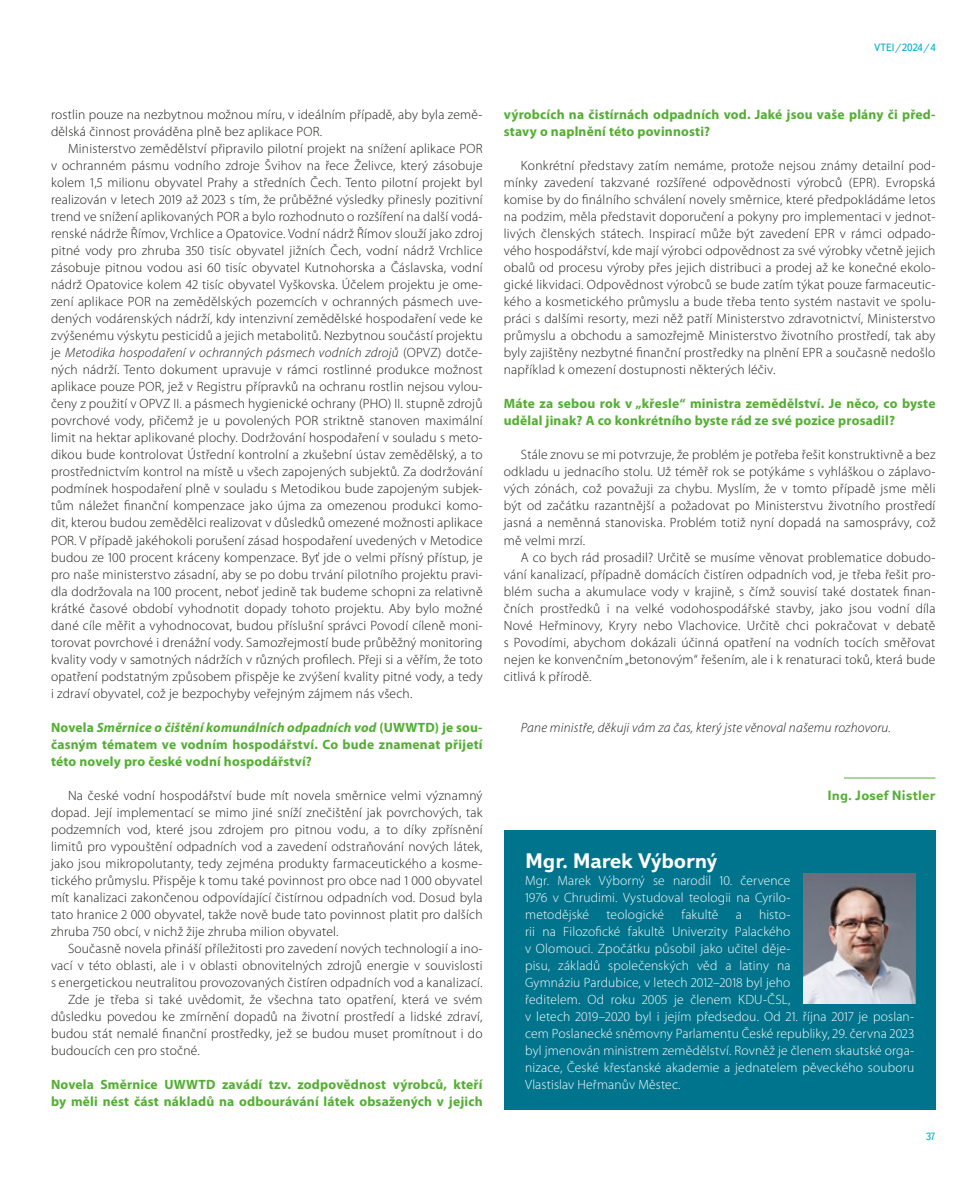
<style>
.page{position:relative;width:978px;height:1191px;background:#fff}
.page>*{position:absolute;margin:0;border:0;box-sizing:border-box;transform-origin:0 0}
.t1{font:700 21px "Textbook New";letter-spacing:-.01em;color:#fff}
.t2{font:300 13.5px/17px "Myriad Pro";letter-spacing:.015em;color:#1d1d1b;text-align:justify}
.t3{font:300 13.5px/17px "Myriad Pro";letter-spacing:.01em;color:#fff;text-align:justify}
.t4{font:700 13.5px/17px "Myriad Pro";letter-spacing:.015em;color:#52ae32}
.t5{font:italic 300 13.5px "Myriad Pro";letter-spacing:.015em;color:#1d1d1b}
.t6{font:700 13.5px "Textbook New";letter-spacing:.005em;color:#52ae32}
.t7{font:10.5px "Textbook New";color:#00afcb}
.s1{font-style:italic}
</style>
<div class="page">
<hr style="left:844px;top:777px;width:91px;height:1px;background:#52ae32">
<div style="left:504px;top:830px;width:431px;height:280px;background:#00748c"></div>
<img style="left:803px;top:873px;width:113px;height:130px">
<p class="t7" style="left:874px;top:41px;width:63px">VTEI/2024/4</p>
<p class="t2" style="left:51px;top:106px;width:433px">rostlin pouze na nezbytnou možnou míru, v ideálním případě, aby byla země&shy;dělská činnost prováděna plně bez aplikace POR.</p>
<p class="t2" style="left:51px;top:140px;width:433px;text-indent:17px">Ministerstvo zemědělství připravilo pilotní projekt na snížení aplikace POR v ochranném pásmu vodního zdroje Švihov na řece Želivce, který zásobuje kolem 1,5 milionu obyvatel Prahy a středních Čech. Tento pilotní projekt byl realizován v letech 2019 až 2023 s tím, že průběžné výsledky přinesly pozitivní trend ve snížení aplikovaných POR a bylo rozhodnuto o rozšíření na další vodá&shy;renské nádrže Římov, Vrchlice a Opatovice. Vodní nádrž Římov slouží jako zdroj pitné vody pro zhruba 350 tisíc obyvatel jižních Čech, vodní nádrž Vrchlice zásobuje pitnou vodou asi 60 tisíc obyvatel Kutnohorska a Čáslavska, vodní nádrž Opatovice kolem 42 tisíc obyvatel Vyškovska. Účelem projektu je ome&shy;zení aplikace POR na zemědělských pozemcích v ochranných pásmech uve&shy;dených vodárenských nádrží, kdy intenzivní zemědělské hospodaření vede ke zvýšenému výskytu pesticidů a jejich metabolitů. Nezbytnou součástí projektu je <span class="s1">Metodika hospodaření v ochranných pásmech vodních zdrojů</span> (OPVZ) dotče&shy;ných nádrží. Tento dokument upravuje v rámci rostlinné produkce možnost aplikace pouze POR, jež v Registru přípravků na ochranu rostlin nejsou vylou&shy;čeny z použití v OPVZ II. a pásmech hygienické ochrany (PHO) II. stupně zdrojů povrchové vody, přičemž je u povolených POR striktně stanoven maximální limit na hektar aplikované plochy. Dodržování hospodaření v souladu s meto&shy;dikou bude kontrolovat Ústřední kontrolní a zkušební ústav zemědělský, a to prostřednictvím kontrol na místě u všech zapojených subjektů. Za dodržování podmínek hospodaření plně v souladu s Metodikou bude zapojeným subjek&shy;tům náležet finanční kompenzace jako újma za omezenou produkci komo&shy;dit, kterou budou zemědělci realizovat v důsledků omezené možnosti aplikace POR. V případě jakéhokoli porušení zásad hospodaření uvedených v Metodice budou ze 100 procent kráceny kompenzace. Byť jde o velmi přísný přístup, je pro naše ministerstvo zásadní, aby se po dobu trvání pilotního projektu pravi&shy;dla dodržovala na 100 procent, neboť jedině tak budeme schopni za relativně krátké časové období vyhodnotit dopady tohoto projektu. Aby bylo možné dané cíle měřit a vyhodnocovat, budou příslušní správci Povodí cíleně moni&shy;torovat povrchové i drenážní vody. Samozřejmostí bude průběžný monitoring kvality vody v samotných nádržích v různých profilech. Přeji si a věřím, že toto opatření podstatným způsobem přispěje ke zvýšení kvality pitné vody, a tedy i zdraví obyvatel, což je bezpochyby veřejným zájmem nás všech.</p>
<p class="t4" style="left:51px;top:718px;width:433px;text-align:justify">Novela <span class="s1">Směrnice o čištění komunálních odpadních vod</span> (UWWTD) je sou&shy;časným tématem ve vodním hospodářství. Co bude znamenat přijetí této novely pro české vodní hospodářství?</p>
<p class="t2" style="left:51px;top:786px;width:433px;text-indent:17px">Na české vodní hospodářství bude mít novela směrnice velmi významný dopad. Její implementací se mimo jiné sníží znečištění jak povrchových, tak podzemních vod, které jsou zdrojem pro pitnou vodu, a to díky zpřísnění limitů pro vypouštění odpadních vod a zavedení odstraňování nových látek, jako jsou mikropolutanty, tedy zejména produkty farmaceutického a kosme&shy;tického průmyslu. Přispěje k tomu také povinnost pro obce nad 1 000 obyvatel mít kanalizaci zakončenou odpovídající čistírnou odpadních vod. Dosud byla tato hranice 2 000 obyvatel, takže nově bude tato povinnost platit pro dalších zhruba 750 obcí, v nichž žije zhruba milion obyvatel.</p>
<p class="t2" style="left:68px;top:939px;width:416px">Současně novela přináší příležitosti pro zavedení nových technologií a ino-</p>
<p class="t2" style="left:51px;top:956px;width:433px">vací v této oblasti, ale i v oblasti obnovitelných zdrojů energie v souvislosti</p>
<p class="t2" style="left:51px;top:973px;width:433px">s energetickou neutralitou provozovaných čistíren odpadních vod a kanalizací.</p>
<p class="t2" style="left:68px;top:990px;width:416px">Zde je třeba si také uvědomit, že všechna tato opatření, která ve svém</p>
<p class="t2" style="left:51px;top:1007px;width:433px">důsledku povedou ke zmírnění dopadů na životní prostředí a lidské zdraví,</p>
<p class="t2" style="left:51px;top:1024px;width:433px">budou stát nemalé finanční prostředky, jež se budou muset promítnout i do</p>
<p class="t2" style="left:51px;top:1042px;width:150px">budoucích cen pro stočné.</p>
<p class="t4" style="left:51px;top:1075px;width:433px">Novela Směrnice UWWTD zavádí tzv. zodpovědnost výrobců, kteří by měli nést část nákladů na odbourávání látek obsažených v jejich</p>
<p class="t4" style="left:504px;top:106px;width:433px">výrobcích na čistírnách odpadních vod. Jaké jsou vaše plány či před&shy;stavy o naplnění této povinnosti?</p>
<p class="t2" style="left:504px;top:157px;width:433px;text-indent:17px">Konkrétní představy zatím nemáme, protože nejsou známy detailní pod&shy;mínky zavedení takzvané rozšířené odpovědnosti výrobců (EPR). Evropská komise by do finálního schválení novely směrnice, které předpokládáme letos na podzim, měla představit doporučení a pokyny pro implementaci v jednot&shy;livých členských státech. Inspirací může být zavedení EPR v rámci odpado&shy;vého hospodářství, kde mají výrobci odpovědnost za své výrobky včetně jejich obalů od procesu výroby přes jejich distribuci a prodej až ke konečné ekolo&shy;gické likvidaci. Odpovědnost výrobců se bude zatím týkat pouze farmaceutic&shy;kého a kosmetického průmyslu a bude třeba tento systém nastavit ve spolu&shy;práci s dalšími resorty, mezi něž patří Ministerstvo zdravotnictví, Ministerstvo průmyslu a obchodu a samozřejmě Ministerstvo životního prostředí, tak aby byly zajištěny nezbytné finanční prostředky na plnění EPR a současně nedošlo například k omezení dostupnosti některých léčiv.</p>
<p class="t4" style="left:504px;top:395px;width:433px">Máte za sebou rok v „křesle“ ministra zemědělství. Je něco, co byste udělal jinak? A co konkrétního byste rád ze své pozice prosadil?</p>
<p class="t2" style="left:504px;top:446px;width:433px;text-indent:17px">Stále znovu se mi potvrzuje, že problém je potřeba řešit konstruktivně a bez odkladu u jednacího stolu. Už téměř rok se potýkáme s vyhláškou o záplavo&shy;vých zónách, což považuji za chybu. Myslím, že v tomto případě jsme měli být od začátku razantnější a požadovat po Ministerstvu životního prostředí jasná a neměnná stanoviska. Problém totiž nyní dopadá na samosprávy, což mě velmi mrzí.</p>
<p class="t2" style="left:504px;top:548px;width:433px;text-indent:17px">A co bych rád prosadil? Určitě se musíme věnovat problematice dobudo&shy;vání kanalizací, případně domácích čistíren odpadních vod, je třeba řešit pro&shy;blém sucha a akumulace vody v krajině, s čímž souvisí také dostatek finan&shy;čních prostředků i na velké vodohospodářské stavby, jako jsou vodní díla Nové Heřminovy, Kryry nebo Vlachovice. Určitě chci pokračovat v debatě s Povodími, abychom dokázali účinná opatření na vodních tocích směřovat nejen ke konvenčním „betonovým“ řešením, ale i k renaturaci toků, která bude citlivá k přírodě.</p>
<p class="t5" style="left:521px;top:719px;width:372px">Pane ministře, děkuji vám za čas, který jste věnoval našemu rozhovoru.</p>
<p class="t6" style="left:827px;top:786px;width:109px">Ing. Josef Nistler</p>
<h1 class="t1" style="left:525px;top:847px;width:194px">Mgr. Marek Výborný</h1>
<p class="t3" style="left:525px;top:871px;width:267px">Mgr. Marek Výborný se narodil 10. července 1976 v Chrudimi. Vystudoval teologii na Cyrilo&shy;metodějské</p>
<p class="t3" style="left:606px;top:905px;width:59px">teologické</p>
<p class="t3" style="left:681px;top:905px;width:38px">fakultě</p>
<p class="t3" style="left:736px;top:905px;width:8px">a</p>
<p class="t3" style="left:525px;top:905px;width:391px;text-align:left;text-indent:234px">histo-<br>rii na Filozofické fakultě Univerzity Palackého<br>v Olomouci. Zpočátku působil jako učitel děje-<br>pisu, základů společenských věd a latiny na<br>Gymnáziu Pardubice, v letech 2012–2018 byl jeho<br>ředitelem. Od roku 2005 je členem KDU-ČSL,<br>v letech 2019–2020 byl i jejím předsedou. Od 21. října 2017 je poslan&shy;cem Poslanecké sněmovny Parlamentu České republiky, 29. června 2023 byl jmenován ministrem zemědělství. Rovněž je členem skautské orga&shy;nizace, České křesťanské akademie a jednatelem pěveckého souboru Vlastislav Heřmanův Městec.</p>
<p class="t7" style="left:926px;top:1130px;width:11px">37</p>
</div>
